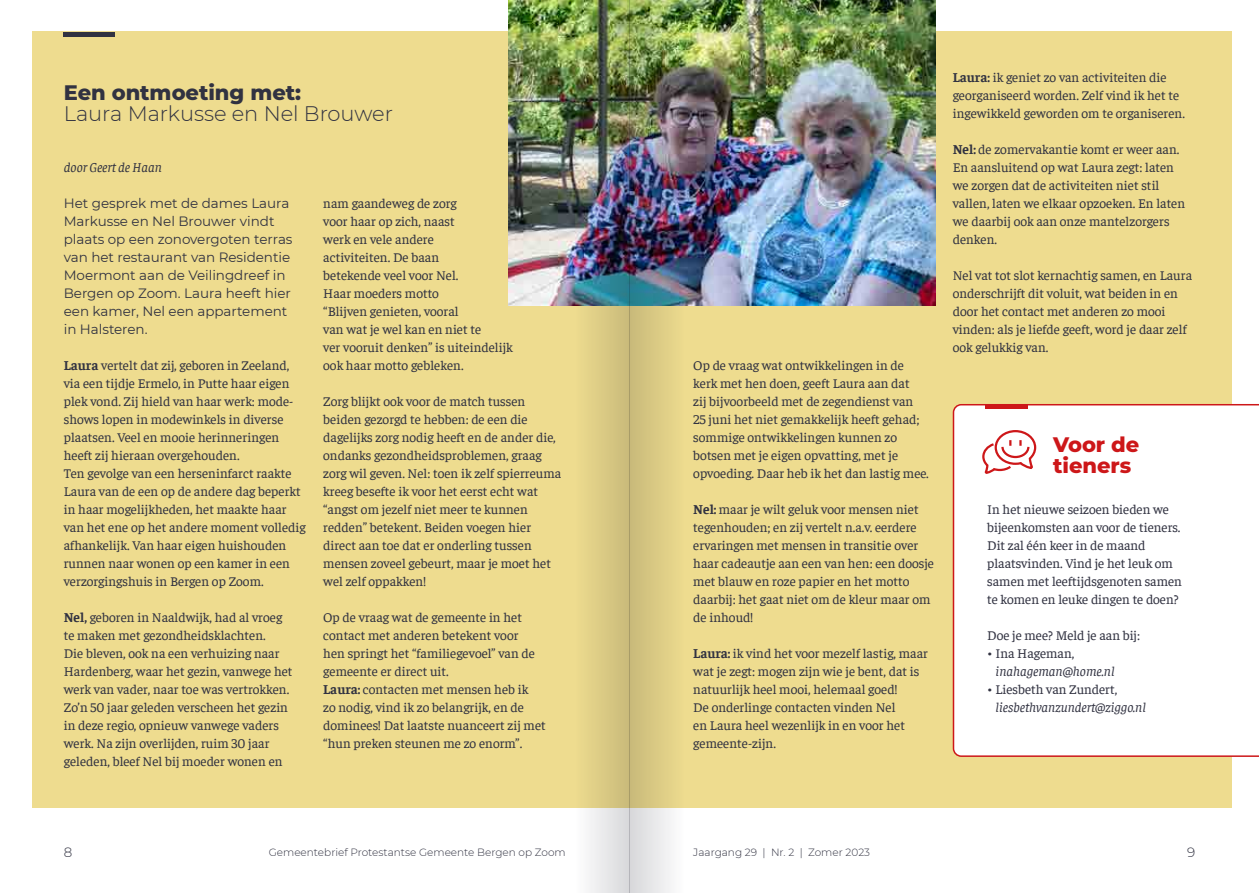
<style>
.page{position:relative;width:1259px;height:893px;background:#fff}
.page>*{position:absolute;margin:0;border:0;box-sizing:border-box;transform-origin:0 0}
.t1{font:300 21px/21px "Montserrat";letter-spacing:-.005em;color:#313241}
.t2{font:800 21px/21px "Montserrat";letter-spacing:-.005em;color:#cd1719}
.t3{font:13.5px/18px "Faustina";color:#313241}
.t4{font:13.5px/18px "Montserrat";letter-spacing:-.005em;color:#313241}
.t5{font:italic 13.5px/18px "Faustina";letter-spacing:-.005em;color:#313241}
.t6{font:300 13.5px "Montserrat";color:#313241}
.t7{font:300 10.5px "Montserrat";color:#313241}
.s1{font-weight:800}
.s2{font-weight:700}
.s3{font-style:normal}
</style>
<div class="page">
<div style="left:32px;top:32px;width:1199px;height:776px;background:#eedc8f"></div>
<img style="left:508px;top:0;width:427px;height:305px">
<hr style="left:64px;top:32px;width:51px;height:4px;background:#313241">
<div style="left:952px;top:404px;width:307px;height:353px;background:#fff"></div>
<hr style="left:985px;top:404px;width:43px;height:4px;background:#cd1719">
<svg style="left:981px;top:429px;width:56px;height:46px;background:#f4cfd0"></svg>
<img style="left:574px;top:0;width:55px;height:893px">
<img style="left:629px;top:0;width:56px;height:893px">
<p class="t1" style="left:64px;top:81px;width:331px"><span class="s1">Een ontmoeting met:<br></span>Laura Markusse en Nel Brouwer</p>
<p class="t5" style="left:64px;top:157px;width:100px">door Geert de Haan</p>
<p class="t4" style="left:64px;top:194px;width:230px">Het gesprek met de dames Laura<br>Markusse en Nel Brouwer vindt plaats op een zonovergoten terras van het restaurant van Residentie<br>Moermont aan de Veilingdreef in<br>Bergen op Zoom. Laura heeft hier een kamer, Nel een appartement in Halsteren.</p>
<p class="t3" style="left:64px;top:355px;width:243px"><span class="s2">Laura</span> vertelt dat zij, geboren in Zeeland, via een tijdje Ermelo, in Putte haar eigen plek vond. Zij hield van haar werk: mode&shy;shows lopen in modewinkels in diverse plaatsen. Veel en mooie herinneringen heeft zij hieraan overgehouden.<br>Ten gevolge van een herseninfarct raakte Laura van de een op de andere dag beperkt in haar mogelijkheden, het maakte haar van het ene op het andere moment volledig afhankelijk. Van haar eigen huishouden runnen naar wonen op een kamer in een verzorgingshuis in Bergen op Zoom.</p>
<p class="t3" style="left:64px;top:607px;width:230px"><span class="s2">Nel,</span> geboren in Naaldwijk, had al vroeg te maken met gezondheidsklachten.<br>Die bleven, ook na een verhuizing naar Hardenberg, waar het gezin, vanwege het werk van vader, naar toe was vertrokken.<br>Zo’n 50 jaar geleden verscheen het gezin in deze regio, opnieuw vanwege vaders werk. Na zijn overlijden, ruim 30 jaar geleden, bleef Nel bij moeder wonen en</p>
<p class="t3" style="left:323px;top:193px;width:191px">nam gaandeweg de zorg<br>voor haar op zich, naast<br>werk en vele andere<br>activiteiten. De baan<br>betekende veel voor Nel.<br>Haar moeders motto<br>“Blijven genieten, vooral<br>van wat je wel kan en niet te<br>ver vooruit denken” is uiteindelijk ook haar motto gebleken.</p>
<p class="t3" style="left:323px;top:391px;width:240px">Zorg blijkt ook voor de match tussen beiden gezorgd te hebben: de een die dagelijks zorg nodig heeft en de ander die, ondanks gezondheidsproblemen, graag zorg wil geven. Nel: toen ik zelf spierreuma kreeg besefte ik voor het eerst echt wat “angst om jezelf niet meer te kunnen redden” betekent. Beiden voegen hier direct aan toe dat er onderling tussen mensen zoveel gebeurt, maar je moet het wel zelf oppakken!</p>
<p class="t3" style="left:323px;top:607px;width:224px">Op de vraag wat de gemeente in het contact met anderen betekent voor<br>hen springt het “familiegevoel” van de gemeente er direct uit.<br><span class="s2">Laura:</span> contacten met mensen heb ik<br>zo nodig, vind ik zo belangrijk, en de dominees! Dat laatste nuanceert zij met “hun preken steunen me zo enorm”.</p>
<p class="t3" style="left:693px;top:355px;width:237px">Op de vraag wat ontwikkelingen in de kerk met hen doen, geeft Laura aan dat<br>zij bijvoorbeeld met de zegendienst van 25 juni het niet gemakkelijk heeft gehad; sommige ontwikkelingen kunnen zo botsen met je eigen opvatting, met je opvoeding. Daar heb ik het dan lastig mee.</p>
<p class="t3" style="left:693px;top:499px;width:242px"><span class="s2">Nel:</span> maar je wilt geluk voor mensen niet tegenhouden; en zij vertelt n.a.v. eerdere ervaringen met mensen in transitie over haar cadeautje aan een van hen: een doosje met blauw en roze papier en het motto daarbij: het gaat niet om de kleur maar om de inhoud!</p>
<p class="t3" style="left:693px;top:643px;width:236px"><span class="s2">Laura:</span> ik vind het voor mezelf lastig, maar wat je zegt: mogen zijn wie je bent, dat is natuurlijk heel mooi, helemaal goed!</p>
<p class="t3" style="left:693px;top:697px;width:213px">De onderlinge contacten vinden Nel en Laura heel wezenlijk in en voor het gemeente-zijn.</p>
<p class="t3" style="left:952px;top:67px;width:234px"><span class="s2">Laura:</span> ik geniet zo van activiteiten die georganiseerd worden. Zelf vind ik het te ingewikkeld geworden om te organiseren.</p>
<p class="t3" style="left:952px;top:139px;width:234px"><span class="s2">Nel:</span> de zomervakantie komt er weer aan.<br>En aansluitend op wat Laura zegt: laten we zorgen dat de activiteiten niet stil vallen, laten we elkaar opzoeken. En laten we daarbij ook aan onze mantelzorgers denken.</p>
<p class="t3" style="left:952px;top:265px;width:241px">Nel vat tot slot kernachtig samen, en Laura onderschrijft dit voluit, wat beiden in en door het contact met anderen zo mooi vinden: als je liefde geeft, word je daar zelf ook gelukkig van.</p>
<p class="t2" style="left:1053px;top:433px;width:88px">Voor de tieners</p>
<p class="t3" style="left:987px;top:499px;width:196px">In het nieuwe seizoen bieden we bijeenkomsten aan voor de tieners.<br>Dit zal één keer in de maand plaatsvinden. Vind je het leuk om samen met leeftijdsgenoten samen te komen en leuke dingen te doen?</p>
<p class="t3" style="left:987px;top:625px;width:154px">Doe je mee? Meld je aan bij:</p>
<p class="t5" style="left:995px;top:643px;width:121px;text-indent:-8px"><span class="s3">• Ina Hageman, </span>inahageman@home.nl</p>
<p class="t5" style="left:995px;top:679px;width:152px;text-indent:-8px"><span class="s3">• Liesbeth van Zundert, </span>liesbethvanzundert@ziggo.nl</p>
<p class="t6" style="left:64px;top:843px;width:10px">8</p>
<p class="t7" style="left:269px;top:845px;width:298px">Gemeentebrief Protestantse Gemeente Bergen op Zoom</p>
<p class="t7" style="left:693px;top:845px;width:178px">Jaargang 29 | Nr. 2 | Zomer 2023</p>
<p class="t6" style="left:1187px;top:843px;width:10px">9</p>
</div>
